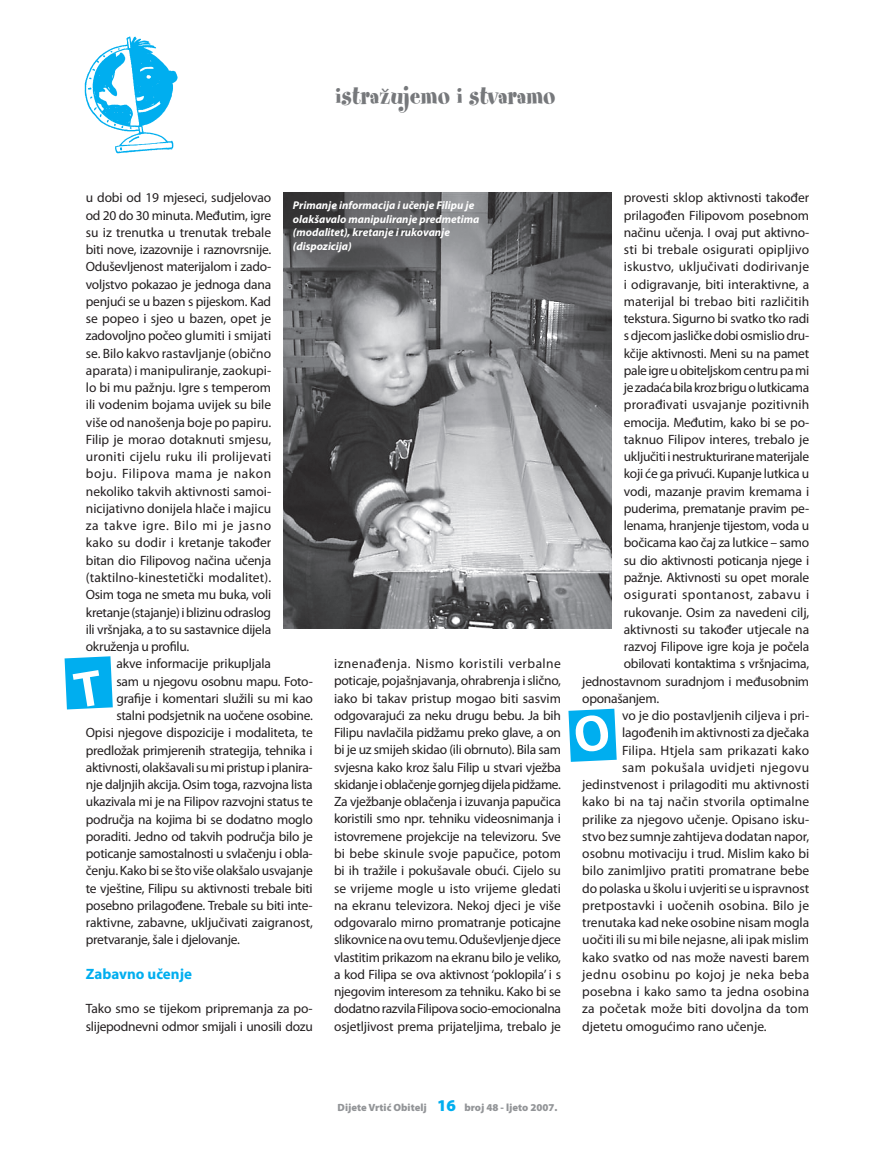
<style>
.page{position:relative;width:893px;height:1170px;background:#fff}
.page>*{position:absolute;margin:0;border:0;box-sizing:border-box;transform-origin:0 0}
.t1{font:27px "Spumoni LP";letter-spacing:.01em;color:#76787b}
.t2{font:700 15px "Myriad Pro";color:#00aeef}
.t3{font:13.5px/17.2px "Myriad Pro";letter-spacing:-.01em;color:#231f20;text-align:justify}
.t4{font:13.5px "Myriad Pro";letter-spacing:.015em;color:#231f20}
.t5{font:13.5px "Myriad Pro";letter-spacing:.01em;color:#231f20}
.t6{font:13.5px "Myriad Pro";letter-spacing:.03em;color:#231f20}
.t7{font:13.5px "Myriad Pro";letter-spacing:-.03em;color:#231f20}
.t8{font:13.5px "Myriad Pro";letter-spacing:.035em;color:#231f20}
.t9{font:italic 700 11.25px/13.5px "Myriad Pro";color:#fff}
.t10{font:900 10.5px "Myriad Pro";color:#939598}
.s1{font-size:16.5px;color:#00aeef}
</style>
<div class="page">
<img style="left:85px;top:37px;width:92px;height:117px">
<img style="left:284px;top:192px;width:327px;height:436px">
<svg style="left:65px;top:656px;width:48px;height:53px;background:#14b4f0"></svg>
<svg style="left:568px;top:708px;width:48px;height:53px;background:#15b4f0"></svg>
<h1 class="t1" style="left:335px;top:86px;width:222px">istražujemo i stvaramo</h1>
<p class="t3" style="left:86px;top:190px;width:187px">u dobi od 19 mjeseci, sudjelovao od 20 do 30 minuta. Međutim, igre su iz trenutka u trenutak trebale biti nove, izazovnije i raznovrsnije.<br>Oduševljenost materijalom i zado&shy;voljstvo pokazao je jednoga dana penjući se u bazen s pijeskom. Kad se popeo i sjeo u bazen, opet je zadovoljno počeo glumiti i smijati se. Bilo kakvo rastavljanje (obično aparata) i manipuliranje, zaokupi&shy;lo bi mu pažnju. Igre s temperom ili vodenim bojama uvijek su bile više od nanošenja boje po papiru.<br>Filip je morao dotaknuti smjesu, uroniti cijelu ruku ili prolijevati boju. Filipova mama je nakon nekoliko takvih aktivnosti samoi&shy;nicijativno donijela hlače i majicu za takve igre. Bilo mi je jasno kako su dodir i kretanje također bitan dio Filipovog načina učenja (taktilno-kinestetički modalitet).<br>Osim toga ne smeta mu buka, voli kretanje (stajanje) i blizinu odraslog ili vršnjaka, a to su sastavnice dijela okruženja u profilu.</p>
<p class="t3" style="left:116px;top:656px;width:156px">akve informacije prikupljala</p>
<p class="t3" style="left:116px;top:673px;width:198px">sam u njegovu osobnu mapu. Foto-</p>
<p class="t3" style="left:116px;top:690px;width:198px">grafije i komentari služili su mi kao</p>
<p class="t3" style="left:116px;top:707px;width:198px">stalni podsjetnik na uočene osobine.</p>
<p class="t3" style="left:86px;top:725px;width:228px">Opisi njegove dispozicije i modaliteta, te</p>
<p class="t3" style="left:86px;top:742px;width:228px">predložak primjerenih strategija, tehnika i</p>
<p class="t3" style="left:86px;top:759px;width:228px">aktivnosti, olakšavali su mi pristup i planira-</p>
<p class="t3" style="left:86px;top:776px;width:228px">nje daljnjih akcija. Osim toga, razvojna lista</p>
<p class="t3" style="left:86px;top:794px;width:228px">ukazivala mi je na Filipov razvojni status te</p>
<p class="t3" style="left:86px;top:811px;width:228px">područja na kojima bi se dodatno moglo</p>
<p class="t3" style="left:86px;top:828px;width:228px">poraditi. Jedno od takvih područja bilo je</p>
<p class="t3" style="left:86px;top:845px;width:228px">poticanje samostalnosti u svlačenju i obla-</p>
<p class="t3" style="left:86px;top:863px;width:228px">čenju. Kako bi se što više olakšalo usvajanje</p>
<p class="t3" style="left:86px;top:880px;width:228px">te vještine, Filipu su aktivnosti trebale biti</p>
<p class="t3" style="left:86px;top:897px;width:228px">posebno prilagođene. Trebale su biti inte-</p>
<p class="t3" style="left:86px;top:914px;width:228px">raktivne, zabavne, uključivati zaigranost,</p>
<p class="t3" style="left:86px;top:932px;width:156px">pretvaranje, šale i djelovanje.</p>
<p class="t2" style="left:86px;top:968px;width:108px">Zabavno učenje</p>
<p class="t3" style="left:86px;top:1001px;width:228px">Tako smo se tijekom pripremanja za po&shy;slijepodnevni odmor smijali i unosili dozu</p>
<p class="t9" style="left:293px;top:199px;width:188px">Primanje informacija i učenje Filipu je olakšavalo manipuliranje predmetima (modalitet), kretanje i rukovanje (dispozicija)</p>
<p class="t3" style="left:334px;top:655px;width:228px">iznenađenja. Nismo koristili verbalne poticaje, pojašnjavanja, ohrabrenja i slično, iako bi takav pristup mogao biti sasvim odgovarajući za neku drugu bebu. Ja bih Filipu navlačila pidžamu preko glave, a on bi je uz smijeh skidao (ili obrnuto). Bila sam svjesna kako kroz šalu Filip u stvari vježba skidanje i oblačenje gornjeg dijela pidžame.<br>Za vježbanje oblačenja i izuvanja papučica koristili smo npr. tehniku videosnimanja i istovremene projekcije na televizoru. Sve bi bebe skinule svoje papučice, potom bi ih tražile i pokušavale obući. Cijelo su se vrijeme mogle u isto vrijeme gledati na ekranu televizora. Nekoj djeci je više odgovaralo mirno promatranje poticajne slikovnice na ovu temu. Oduševljenje djece vlastitim prikazom na ekranu bilo je veliko, a kod Filipa se ova aktivnost ‘poklopila’ i s njegovim interesom za tehniku. Kako bi se dodatno razvila Filipova socio-emocionalna osjetljivost prema prijateljima, trebalo je</p>
<p class="t3" style="left:623px;top:190px;width:187px">provesti sklop aktivnosti također</p>
<p class="t3" style="left:623px;top:207px;width:187px">prilagođen Filipovom posebnom</p>
<p class="t3" style="left:623px;top:224px;width:187px">načinu učenja. I ovaj put aktivno-</p>
<p class="t4" style="left:623px;top:244px;width:187px">sti bi trebale osigurati opipljivo</p>
<p class="t4" style="left:623px;top:262px;width:187px">iskustvo, uključivati dodirivanje</p>
<p class="t3" style="left:623px;top:276px;width:187px">i odigravanje, biti interaktivne, a</p>
<p class="t5" style="left:623px;top:296px;width:187px">materijal bi trebao biti različitih</p>
<p class="t3" style="left:623px;top:311px;width:187px">tekstura. Sigurno bi svatko tko radi</p>
<p class="t3" style="left:623px;top:328px;width:187px">s djecom jasličke dobi osmislio dru-</p>
<p class="t3" style="left:623px;top:345px;width:187px">kčije aktivnosti. Meni su na pamet</p>
<p class="t3" style="left:623px;top:362px;width:187px">pale igre u obiteljskom centru pa mi</p>
<p class="t7" style="left:623px;top:382px;width:187px">je zadaća bila kroz brigu o lutkicama</p>
<p class="t4" style="left:623px;top:400px;width:187px">prorađivati usvajanje pozitivnih</p>
<p class="t3" style="left:623px;top:414px;width:187px">emocija. Međutim, kako bi se po-</p>
<p class="t3" style="left:623px;top:431px;width:187px">taknuo Filipov interes, trebalo je</p>
<p class="t3" style="left:623px;top:449px;width:187px">uključiti i nestrukturirane materijale</p>
<p class="t3" style="left:623px;top:466px;width:187px">koji će ga privući. Kupanje lutkica u</p>
<p class="t3" style="left:623px;top:483px;width:187px">vodi, mazanje pravim kremama i</p>
<p class="t3" style="left:623px;top:500px;width:187px">puderima, prematanje pravim pe-</p>
<p class="t3" style="left:623px;top:518px;width:187px">lenama, hranjenje tijestom, voda u</p>
<p class="t3" style="left:623px;top:535px;width:187px">bočicama kao čaj za lutkice – samo</p>
<p class="t3" style="left:623px;top:552px;width:187px">su dio aktivnosti poticanja njege i</p>
<p class="t3" style="left:623px;top:569px;width:187px">pažnje. Aktivnosti su opet morale</p>
<p class="t8" style="left:623px;top:589px;width:187px">osigurati spontanost, zabavu i</p>
<p class="t3" style="left:623px;top:604px;width:187px">rukovanje. Osim za navedeni cilj,</p>
<p class="t3" style="left:623px;top:621px;width:187px">aktivnosti su također utjecale na</p>
<p class="t3" style="left:623px;top:638px;width:187px">razvoj Filipove igre koja je počela</p>
<p class="t3" style="left:623px;top:656px;width:187px">obilovati kontaktima s vršnjacima,</p>
<p class="t3" style="left:582px;top:673px;width:228px">jednostavnom suradnjom i međusobnim</p>
<p class="t3" style="left:582px;top:690px;width:78px">oponašanjem.</p>
<p class="t3" style="left:622px;top:707px;width:189px">vo je dio postavljenih ciljeva i pri-</p>
<p class="t3" style="left:622px;top:725px;width:189px">lagođenih im aktivnosti za dječaka</p>
<p class="t4" style="left:622px;top:745px;width:189px">Filipa. Htjela sam prikazati kako</p>
<p class="t6" style="left:622px;top:762px;width:189px">sam pokušala uvidjeti njegovu</p>
<p class="t3" style="left:582px;top:776px;width:228px">jedinstvenost i prilagoditi mu aktivnosti</p>
<p class="t5" style="left:582px;top:796px;width:228px">kako bi na taj način stvorila optimalne</p>
<p class="t3" style="left:582px;top:811px;width:228px">prilike za njegovo učenje. Opisano isku-</p>
<p class="t3" style="left:582px;top:828px;width:228px">stvo bez sumnje zahtijeva dodatan napor,</p>
<p class="t3" style="left:582px;top:845px;width:228px">osobnu motivaciju i trud. Mislim kako bi</p>
<p class="t3" style="left:582px;top:863px;width:228px">bilo zanimljivo pratiti promatrane bebe</p>
<p class="t3" style="left:582px;top:880px;width:228px">do polaska u školu i uvjeriti se u ispravnost</p>
<p class="t4" style="left:582px;top:900px;width:228px">pretpostavki i uočenih osobina. Bilo je</p>
<p class="t3" style="left:582px;top:914px;width:228px">trenutaka kad neke osobine nisam mogla</p>
<p class="t3" style="left:582px;top:932px;width:228px">uočiti ili su mi bile nejasne, ali ipak mislim</p>
<p class="t3" style="left:582px;top:949px;width:228px">kako svatko od nas može navesti barem</p>
<p class="t6" style="left:582px;top:969px;width:228px">jednu osobinu po kojoj je neka beba</p>
<p class="t5" style="left:582px;top:986px;width:228px">posebna i kako samo ta jedna osobina</p>
<p class="t4" style="left:582px;top:1003px;width:228px">za početak može biti dovoljna da tom</p>
<p class="t3" style="left:582px;top:1018px;width:186px">djetetu omogućimo rano učenje.</p>
<p class="t10" style="left:337px;top:1103px;width:221px">Dijete Vrtić Obitelj <span class="s1">16</span> broj 48 - ljeto 2007.</p>
</div>
